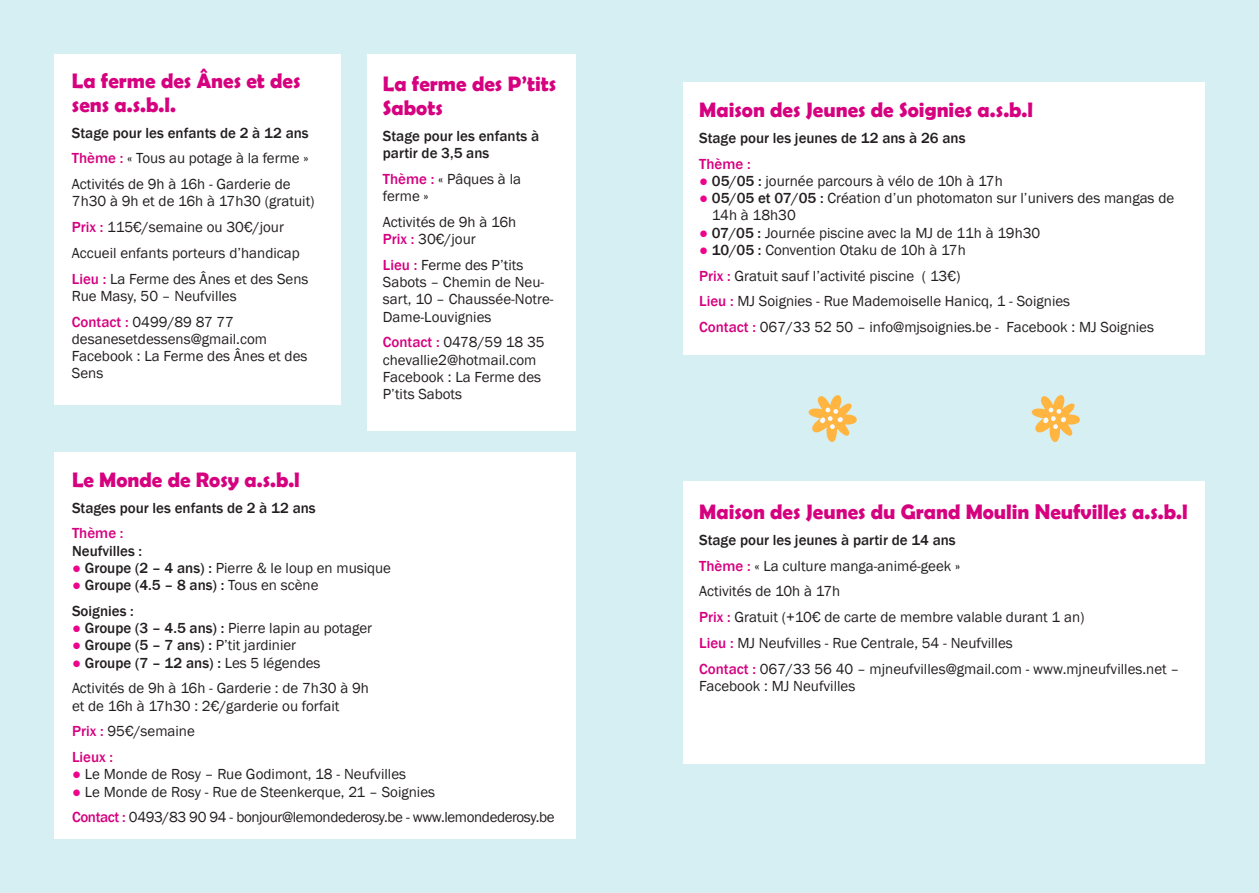
<style>
.page{position:relative;width:1259px;height:893px;background:#d6eff3}
.page>*{position:absolute;margin:0;border:0;box-sizing:border-box;transform-origin:0 0}
.t1{font:700 21px/24.2px "Berlin Sans FB Demi";color:#d6017f}
.t2{font:15px/17.2px "Franklin Gothic";color:#231f20}
.t3{font:500 15px/17.2px "Franklin Gothic";color:#231f20}
.t4{font:15px "Franklin Gothic";letter-spacing:-.025em;color:#231f20}
.t5{font:500 15px "Franklin Gothic";color:#d6017f}
.s1{font-weight:500;color:#d6017f}
.s2{color:#d6017f}
.s3{font-family:"Calibri";font-weight:700;color:#ed028c}
.s4{font-weight:500}
.s5{font-weight:400}
</style>
<div class="page">
<div style="left:54px;top:54px;width:286px;height:351px;background:#fff"></div>
<div style="left:54px;top:453px;width:521px;height:386px;background:#fff"></div>
<div style="left:367px;top:54px;width:208px;height:376px;background:#fff"></div>
<div style="left:683px;top:82px;width:522px;height:273px;background:#fff"></div>
<div style="left:683px;top:481px;width:522px;height:283px;background:#fff"></div>
<svg style="left:808px;top:395px;width:49px;height:47px"></svg>
<svg style="left:1031px;top:395px;width:49px;height:47px"></svg>
<p class="t1" style="left:72px;top:68px;width:230px">La ferme des Ânes et des sens a.s.b.l.</p>
<p class="t3" style="left:72px;top:124px;width:238px">Stage pour les enfants de 2 à 12 ans</p>
<p class="t2" style="left:72px;top:150px;width:238px"><span class="s1">Thème :</span> « Tous au potage à la ferme »</p>
<p class="t2" style="left:72px;top:176px;width:244px">Activités de 9h à 16h - Garderie de<br>7h30 à 9h et de 16h à 17h30 (gratuit)</p>
<p class="t2" style="left:72px;top:219px;width:214px"><span class="s1">Prix :</span> 115€/semaine ou 30€/jour</p>
<p class="t2" style="left:72px;top:245px;width:229px">Accueil enfants porteurs d’handicap</p>
<p class="t2" style="left:72px;top:270px;width:238px"><span class="s1">Lieu :</span> La Ferme des Ânes et des Sens<br>Rue Masy, 50 – Neufvilles</p>
<p class="t2" style="left:72px;top:313px;width:237px"><span class="s1">Contact :</span> 0499/89 87 77 desanesetdessens@gmail.com<br>Facebook : La Ferme des Ânes et des<br>Sens</p>
<p class="t1" style="left:383px;top:71px;width:175px">La ferme des P’tits<br>Sabots</p>
<p class="t3" style="left:383px;top:127px;width:158px">Stage pour les enfants à partir de 3,5 ans</p>
<p class="t2" style="left:383px;top:170px;width:140px"><span class="s1">Thème :</span> « Pâques à la ferme »</p>
<p class="t2" style="left:383px;top:213px;width:135px">Activités de 9h à 16h</p>
<p class="t2" style="left:383px;top:231px;width:94px"><span class="s1">Prix :</span> 30€/jour</p>
<p class="t2" style="left:383px;top:256px;width:172px"><span class="s1">Lieu :</span> Ferme des P’tits<br>Sabots – Chemin de Neu&shy;sart, 10 – Chaussée-Notre-<br>Dame-Louvignies</p>
<p class="t2" style="left:383px;top:334px;width:163px"><span class="s1">Contact :</span> 0478/59 18 35 chevallie2@hotmail.com<br>Facebook : La Ferme des<br>P’tits Sabots</p>
<p class="t1" style="left:72px;top:467px;width:229px">Le Monde de Rosy a.s.b.l</p>
<p class="t3" style="left:72px;top:499px;width:245px">Stages pour les enfants de 2 à 12 ans</p>
<p class="t3" style="left:72px;top:525px;width:72px"><span class="s2">Thème :<br></span>Neufvilles :</p>
<p class="t2" style="left:72px;top:559px;width:320px"><span class="s3">●</span> <span class="s4">Groupe (2 – 4 ans) :</span> Pierre &amp; le loup en musique</p>
<p class="t3" style="left:72px;top:577px;width:248px"><span class="s3">●</span> Groupe (4.5 – 8 ans) : <span class="s5">Tous en scène</span></p>
<p class="t3" style="left:72px;top:602px;width:63px">Soignies :</p>
<p class="t2" style="left:72px;top:620px;width:302px"><span class="s3">●</span> <span class="s4">Groupe (3 – 4.5 ans) :</span> Pierre lapin au potager</p>
<p class="t3" style="left:72px;top:637px;width:226px"><span class="s3">●</span> Groupe (5 – 7 ans) : <span class="s5">P’tit jardinier</span></p>
<p class="t3" style="left:72px;top:654px;width:250px"><span class="s3">●</span> Groupe (7 – 12 ans) : <span class="s5">Les 5 légendes</span></p>
<p class="t2" style="left:72px;top:680px;width:298px">Activités de 9h à 16h - Garderie : de 7h30 à 9h et de 16h à 17h30 : 2€/garderie ou forfait</p>
<p class="t2" style="left:72px;top:723px;width:124px"><span class="s1">Prix :</span> 95€/semaine</p>
<p class="t5" style="left:72px;top:748px;width:43px">Lieux :</p>
<p class="t2" style="left:72px;top:766px;width:336px"><span class="s3">●</span> Le Monde de Rosy – Rue Godimont, 18 - Neufvilles</p>
<p class="t2" style="left:72px;top:783px;width:364px"><span class="s3">●</span> Le Monde de Rosy - Rue de Steenkerque, 21 – Soignies</p>
<p class="t4" style="left:72px;top:808px;width:484px"><span class="s1">Contact :</span> 0493/83 90 94 - bonjour@lemondederosy.be - www.lemondederosy.be</p>
<p class="t1" style="left:699px;top:98px;width:335px">Maison des Jeunes de Soignies a.s.b.l</p>
<p class="t3" style="left:699px;top:129px;width:268px">Stage pour les jeunes de 12 ans à 26 ans</p>
<p class="t5" style="left:699px;top:154px;width:53px">Thème :</p>
<p class="t2" style="left:699px;top:173px;width:305px"><span class="s3">●</span> <span class="s4">05/05 :</span> journée parcours à vélo de 10h à 17h</p>
<p class="t2" style="left:712px;top:190px;width:464px;text-indent:-13px"><span class="s3">●</span> <span class="s4">05/05 et 07/05 :</span> Création d’un photomaton sur l’univers des mangas de<br>14h à 18h30</p>
<p class="t2" style="left:699px;top:224px;width:343px"><span class="s3">●</span> <span class="s4">07/05 :</span> Journée piscine avec la MJ de 11h à 19h30</p>
<p class="t2" style="left:699px;top:242px;width:268px"><span class="s3">●</span> <span class="s4">10/05 :</span> Convention Otaku de 10h à 17h</p>
<p class="t2" style="left:699px;top:267px;width:263px"><span class="s1">Prix :</span> Gratuit sauf l’activité piscine ( 13€)</p>
<p class="t2" style="left:699px;top:293px;width:372px"><span class="s1">Lieu :</span> MJ Soignies - Rue Mademoiselle Hanicq, 1 - Soignies</p>
<p class="t2" style="left:699px;top:319px;width:456px"><span class="s1">Contact :</span> 067/33 52 50 – info@mjsoignies.be - Facebook : MJ Soignies</p>
<p class="t1" style="left:699px;top:500px;width:490px">Maison des Jeunes du Grand Moulin Neufvilles a.s.b.l</p>
<p class="t3" style="left:699px;top:531px;width:258px">Stage pour les jeunes à partir de 14 ans</p>
<p class="t2" style="left:699px;top:557px;width:263px"><span class="s1">Thème :</span> « La culture manga-animé-geek »</p>
<p class="t2" style="left:699px;top:583px;width:143px">Activités de 10h à 17h</p>
<p class="t2" style="left:699px;top:609px;width:387px"><span class="s1">Prix :</span> Gratuit (+10€ de carte de membre valable durant 1 an)</p>
<p class="t2" style="left:699px;top:635px;width:315px"><span class="s1">Lieu :</span> MJ Neufvilles - Rue Centrale, 54 - Neufvilles</p>
<p class="t2" style="left:699px;top:660px;width:481px"><span class="s1">Contact :</span> 067/33 56 40 – mjneufvilles@gmail.com - www.mjneufvilles.net –<br>Facebook : MJ Neufvilles</p>
</div>
